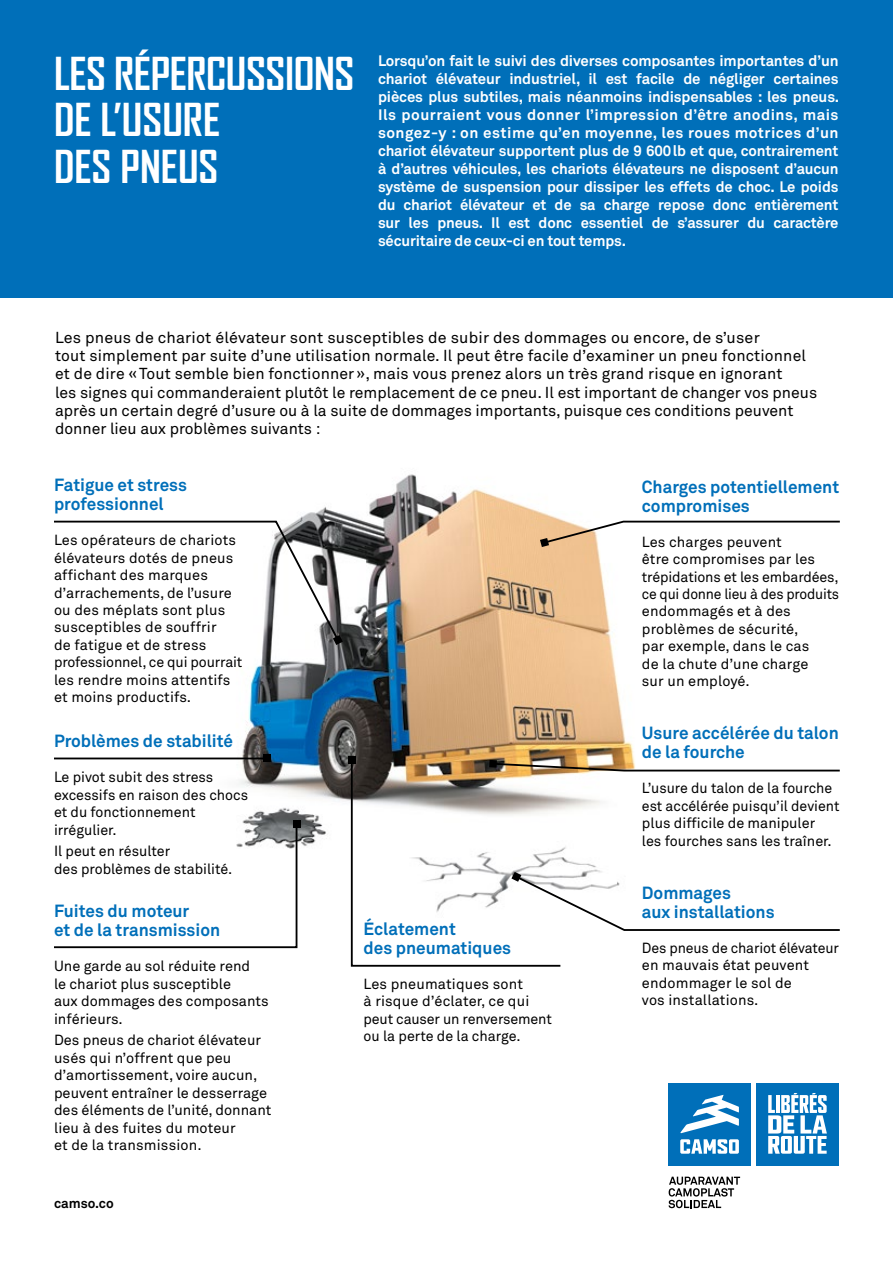
<style>
.page{position:relative;width:893px;height:1263px;background:#fff}
.page>*{position:absolute;margin:0;border:0;box-sizing:border-box;transform-origin:0 0}
.t1{font:700 43.5px/46.5px "Agency FB";letter-spacing:-.01em;color:#fff}
.t2{font:700 17.4px/18.9px "Akkurat Office";color:#006fb9}
.t3{font:15.75px/18.3px "Akkurat Office";letter-spacing:.005em;color:#000}
.t4{font:700 15px/18px "Akkurat Office";letter-spacing:-.01em;color:#fff;text-align:justify}
.t5{font:14.55px/17.4px "Akkurat Office";color:#000}
.t6{font:700 13.5px "Akkurat Office";color:#000}
</style>
<div class="page">
<div style="left:0;top:0;width:893px;height:297px;background:#006fb9"></div>
<div style="left:668px;top:1083px;width:83px;height:82px;background:#006fb9"></div>
<svg style="left:680px;top:1139px;width:59px;height:15px"></svg>
<svg style="left:680px;top:1095px;width:59px;height:38px"></svg>
<div style="left:756px;top:1083px;width:82px;height:82px;background:#006fb9"></div>
<svg style="left:768px;top:1093px;width:59px;height:61px"></svg>
<svg style="left:668px;top:1177px;width:72px;height:31px"></svg>
<img style="left:169px;top:474px;width:465px;height:372px">
<svg style="left:540px;top:520px;width:300px;height:27px"></svg>
<svg style="left:54px;top:520px;width:289px;height:125px"></svg>
<hr style="left:54px;top:757px;width:213px;height:2px;background:#000">
<div style="left:263px;top:755px;width:7px;height:7px;background:#000"></div>
<svg style="left:54px;top:822px;width:244px;height:127px"></svg>
<div style="left:293px;top:820px;width:7px;height:7px;background:#000"></div>
<svg style="left:350px;top:758px;width:490px;height:209px"></svg>
<div style="left:348px;top:757px;width:7px;height:7px;background:#000"></div>
<h1 class="t1" style="left:54px;top:51px;width:302px">LES RÉPERCUSSIONS<br>DE L’USURE<br>DES PNEUS</h1>
<p class="t4" style="left:378px;top:52px;width:463px">Lorsqu’on fait le suivi des diverses composantes importantes d’un chariot élévateur industriel, il est facile de négliger certaines pièces plus subtiles, mais néanmoins indispensables : les pneus.<br>Ils pourraient vous donner l’impression d’être anodins, mais songez-y : on estime qu’en moyenne, les roues motrices d’un chariot élévateur supportent plus de 9 600lb et que, contrairement à d’autres véhicules, les chariots élévateurs ne disposent d’aucun système de suspension pour dissiper les effets de choc. Le poids du chariot élévateur et de sa charge repose donc entièrement sur les pneus. Il est donc essentiel de s’assurer du caractère sécuritaire de ceux-ci en tout temps.</p>
<p class="t3" style="left:55px;top:328px;width:764px">Les pneus de chariot élévateur sont susceptibles de subir des dommages ou encore, de s’user<br>tout simplement par suite d’une utilisation normale. Il peut être facile d’examiner un pneu fonctionnel et de dire «Tout semble bien fonctionner », mais vous prenez alors un très grand risque en ignorant<br>les signes qui commanderaient plutôt le remplacement de ce pneu. Il est important de changer vos pneus après un certain degré d’usure ou à la suite de dommages importants, puisque ces conditions peuvent donner lieu aux problèmes suivants :</p>
<p class="t2" style="left:54px;top:476px;width:135px">Fatigue et stress professionnel</p>
<p class="t5" style="left:54px;top:532px;width:190px">Les opérateurs de chariots élévateurs dotés de pneus affichant des marques d’arrachements, de l’usure ou des méplats sont plus susceptibles de souffrir<br>de fatigue et de stress professionnel, ce qui pourrait les rendre moins attentifs et moins productifs.</p>
<p class="t2" style="left:54px;top:732px;width:181px">Problèmes de stabilité</p>
<p class="t5" style="left:54px;top:769px;width:196px">Le pivot subit des stress excessifs en raison des chocs et du fonctionnement irrégulier.</p>
<p class="t5" style="left:54px;top:843px;width:180px">Il peut en résulter<br>des problèmes de stabilité.</p>
<p class="t2" style="left:54px;top:902px;width:168px">Fuites du moteur<br>et de la transmission</p>
<p class="t5" style="left:54px;top:958px;width:216px">Une garde au sol réduite rend<br>le chariot plus susceptible<br>aux dommages des composants inférieurs.</p>
<p class="t5" style="left:54px;top:1032px;width:219px">Des pneus de chariot élévateur usés qui n’offrent que peu d’amortissement, voire aucun, peuvent entraîner le desserrage des éléments de l’unité, donnant lieu à des fuites du moteur<br>et de la transmission.</p>
<p class="t6" style="left:54px;top:1195px;width:61px">camso.co</p>
<p class="t2" style="left:364px;top:919px;width:149px">Éclatement<br>des pneumatiques</p>
<p class="t5" style="left:364px;top:975px;width:190px">Les pneumatiques sont<br>à risque d’éclater, ce qui peut causer un renversement ou la perte de la charge.</p>
<p class="t2" style="left:642px;top:477px;width:199px">Charges potentiellement compromises</p>
<p class="t5" style="left:642px;top:533px;width:199px">Les charges peuvent<br>être compromises par les trépidations et les embardées, ce qui donne lieu à des produits endommagés et à des problèmes de sécurité,<br>par exemple, dans le cas<br>de la chute d’une charge<br>sur un employé.</p>
<p class="t2" style="left:642px;top:724px;width:198px">Usure accélérée du talon de la fourche</p>
<p class="t5" style="left:642px;top:780px;width:199px">L’usure du talon de la fourche est accélérée puisqu’il devient plus difficile de manipuler<br>les fourches sans les traîner.</p>
<p class="t2" style="left:642px;top:883px;width:134px">Dommages<br>aux installations</p>
<p class="t5" style="left:642px;top:939px;width:198px">Des pneus de chariot élévateur en mauvais état peuvent endommager le sol de<br>vos installations.</p>
</div>
